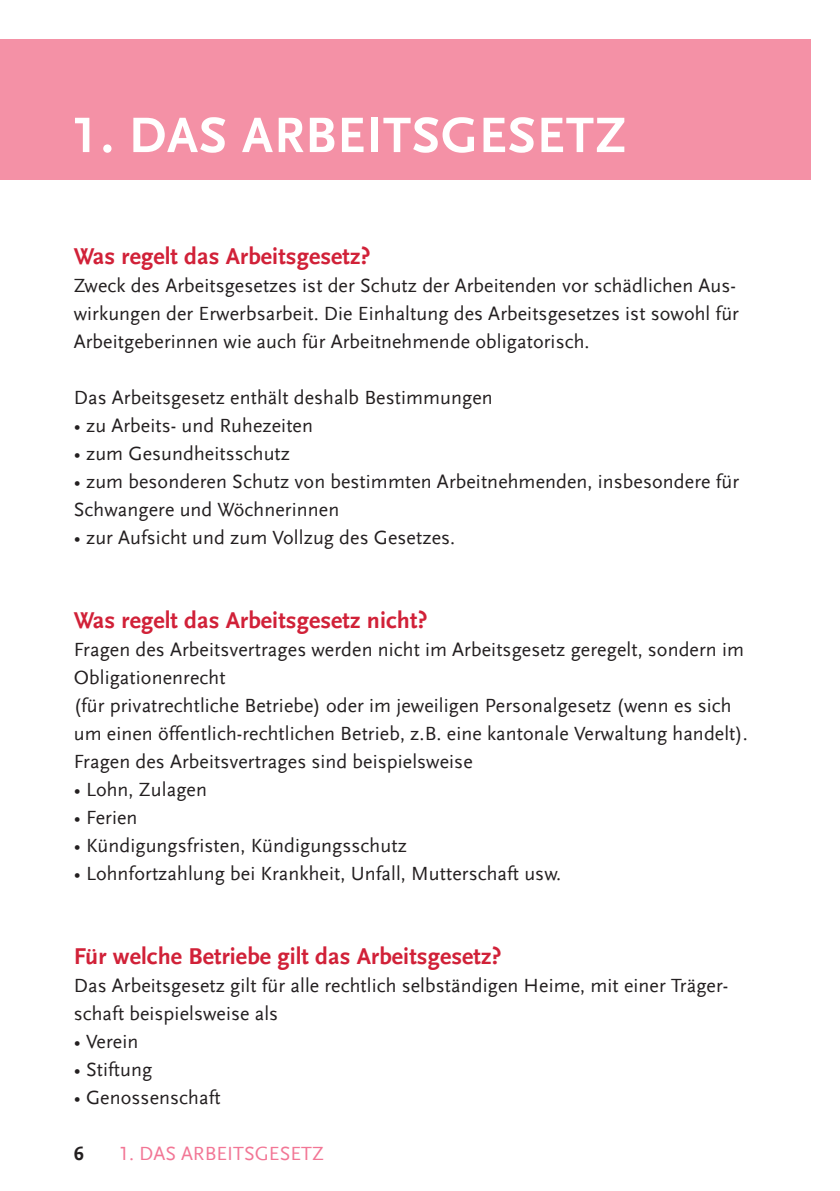
<style>
.page{position:relative;width:840px;height:1191px;background:#fff}
.page>*{position:absolute;margin:0;border:0;box-sizing:border-box;transform-origin:0 0}
.t1{font:700 52px "Scala Sans LF";letter-spacing:.02em;color:#fff}
.t2{font:700 24px "Scala Sans";letter-spacing:.005em;color:#d12138}
.t3{font:20px/28px "Scala Sans";letter-spacing:.005em;color:#231f20}
.t4{font:20px "Scala Sans LF Caps";color:#f27695}
.t5{font:700 20px "Scala Sans LF";color:#231f20}
</style>
<div class="page">
<div style="left:0;top:40px;width:809px;height:140px;background:#f491a6"></div>
<h1 class="t1" style="left:74px;top:106px;width:553px">1. DAS ARBEITSGESETZ</h1>
<p class="t2" style="left:74px;top:243px;width:298px">Was regelt das Arbeitsgesetz?</p>
<p class="t3" style="left:74px;top:272px;width:666px">Zweck des Arbeitsgesetzes ist der Schutz der Arbeitenden vor schädlichen Aus&shy;wirkungen der Erwerbsarbeit. Die Einhaltung des Arbeitsgesetzes ist sowohl für<br>Arbeitgeberinnen wie auch für Arbeitnehmende obligatorisch.</p>
<p class="t3" style="left:74px;top:384px;width:420px">Das Arbeitsgesetz enthält deshalb Bestimmungen</p>
<p class="t3" style="left:74px;top:412px;width:240px">• zu Arbeits- und Ruhezeiten</p>
<p class="t3" style="left:74px;top:440px;width:218px">• zum Gesundheitsschutz</p>
<p class="t3" style="left:74px;top:468px;width:666px">• zum besonderen Schutz von bestimmten Arbeitnehmenden, insbesondere für<br>Schwangere und Wöchnerinnen</p>
<p class="t3" style="left:74px;top:524px;width:383px">• zur Aufsicht und zum Vollzug des Gesetzes.</p>
<p class="t2" style="left:74px;top:607px;width:355px">Was regelt das Arbeitsgesetz nicht?</p>
<p class="t3" style="left:74px;top:636px;width:675px">Fragen des Arbeitsvertrages werden nicht im Arbeitsgesetz geregelt, sondern im Obligationenrecht<br>(für privatrechtliche Betriebe) oder im jeweiligen Personalgesetz (wenn es sich um einen öffentlich-rechtlichen Betrieb, z.B. eine kantonale Verwaltung handelt).<br>Fragen des Arbeitsvertrages sind beispielsweise</p>
<p class="t3" style="left:74px;top:776px;width:135px">• Lohn, Zulagen</p>
<p class="t3" style="left:74px;top:804px;width:65px">• Ferien</p>
<p class="t3" style="left:74px;top:832px;width:334px">• Kündigungsfristen, Kündigungsschutz</p>
<p class="t3" style="left:74px;top:860px;width:488px">• Lohnfortzahlung bei Krankheit, Unfall, Mutterschaft usw.</p>
<p class="t2" style="left:74px;top:943px;width:429px">Für welche Betriebe gilt das Arbeitsgesetz?</p>
<p class="t3" style="left:74px;top:972px;width:655px">Das Arbeitsgesetz gilt für alle rechtlich selbständigen Heime, mit einer Träger&shy;schaft beispielsweise als</p>
<p class="t3" style="left:74px;top:1028px;width:66px">• Verein</p>
<p class="t3" style="left:74px;top:1056px;width:80px">• Stiftung</p>
<p class="t3" style="left:74px;top:1084px;width:148px">• Genossenschaft</p>
<p class="t5" style="left:74px;top:1142px;width:11px">6</p>
<p class="t4" style="left:119px;top:1142px;width:206px">1. DAS ARBEITSGESETZ</p>
</div>
